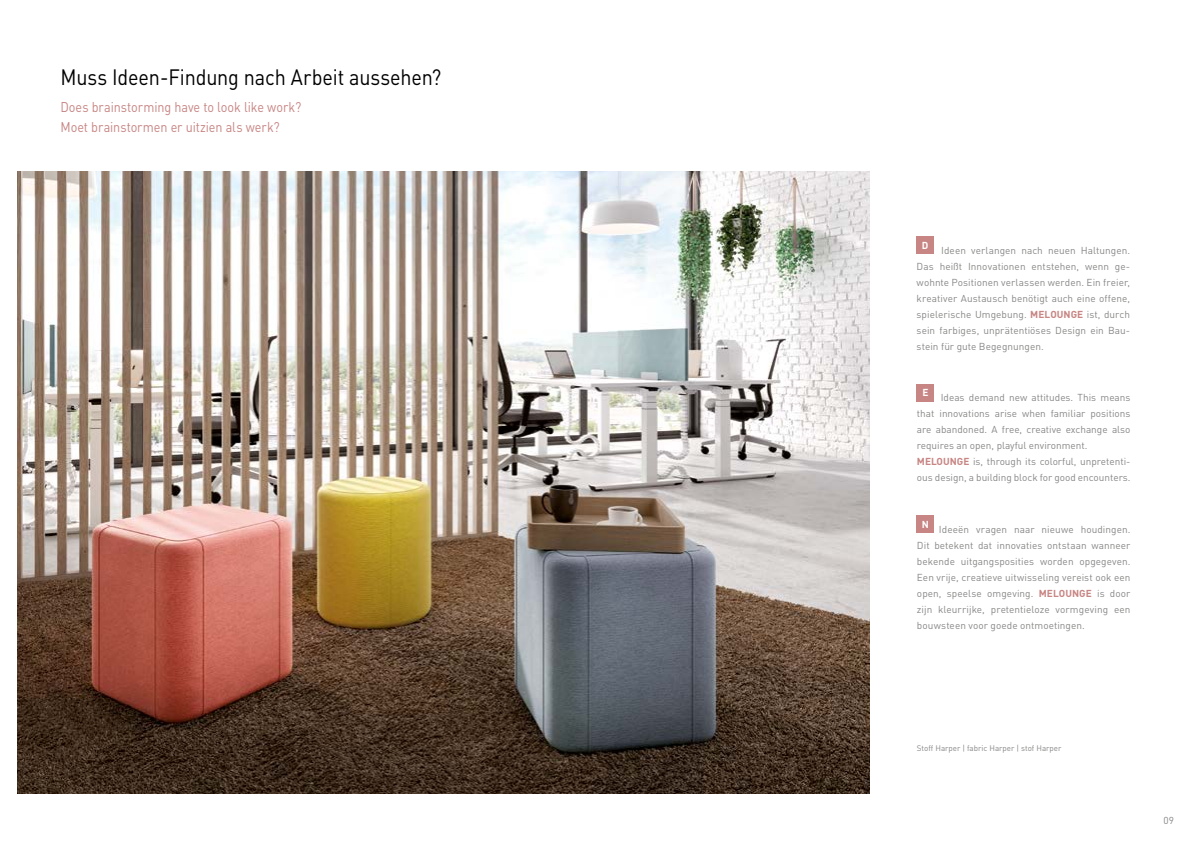
<style>
.page{position:relative;width:1191px;height:842px;background:#fff}
.page>*{position:absolute;margin:0;border:0;box-sizing:border-box;transform-origin:0 0}
.t1{font:22px "DINOT";letter-spacing:-.01em;color:#000;scale:.9 1}
.t2{font:14px/20px "DINOT";letter-spacing:-.005em;color:#c78583;scale:.9 1}
.t3{font:10px/16px "DINOT";color:#878786;text-align:justify}
.t4{font:700 10px "DINOT";color:#fff}
.t5{font:8px "DINOT";color:#878786}
.s1{font-weight:700;color:#c78583}
</style>
<div class="page">
<img style="left:17px;top:171px;width:852px;height:623px">
<div style="left:916px;top:237px;width:17px;height:17px;background:#c78583"></div>
<div style="left:917px;top:384px;width:17px;height:17px;background:#c78583"></div>
<div style="left:917px;top:516px;width:17px;height:17px;background:#c78583"></div>
<h1 class="t1" style="left:60px;top:60px;width:425px">Muss Ideen-Findung nach Arbeit aussehen?</h1>
<h2 class="t2" style="left:60px;top:96px;width:269px">Does brainstorming have to look like work?<br>Moet brainstormen er uitzien als werk?</h2>
<p class="t4" style="left:922px;top:238px;width:8px">D</p>
<p class="t3" style="left:916px;top:241px;width:215px;text-indent:25px">Ideen verlangen nach neuen Haltungen.<br>Das heißt Innovationen entstehen, wenn ge&shy;wohnte Positionen verlassen werden. Ein freier, kreativer Austausch benötigt auch eine offene, spielerische Umgebung. <span class="s1">MELOUNGE</span> ist, durch sein farbiges, unprätentiöses Design ein Bau&shy;stein für gute Begegnungen.</p>
<p class="t4" style="left:922px;top:385px;width:8px">E</p>
<p class="t3" style="left:917px;top:389px;width:215px;text-align:left;text-indent:24px">Ideas demand new attitudes. This means that innovations arise when familiar positions are abandoned. A free, creative exchange also requires an open, playful environment.<br><span class="s1">MELOUNGE</span> is, through its colorful, unpretenti&shy;ous design, a building block for good encounters.</p>
<p class="t4" style="left:922px;top:517px;width:9px">N</p>
<p class="t3" style="left:917px;top:520px;width:215px;text-indent:22px">Ideeën vragen naar nieuwe houdingen.<br>Dit betekent dat innovaties ontstaan wanneer bekende uitgangsposities worden opgegeven.<br>Een vrije, creatieve uitwisseling vereist ook een open, speelse omgeving. <span class="s1">MELOUNGE</span> is door zijn kleurrijke, pretentieloze vormgeving een bouwsteen voor goede ontmoetingen.</p>
<p class="t5" style="left:917px;top:742px;width:146px">Stoff Harper | fabric Harper | stof Harper</p>
<p class="t3" style="left:1163px;top:812px;width:12px">09</p>
</div>
